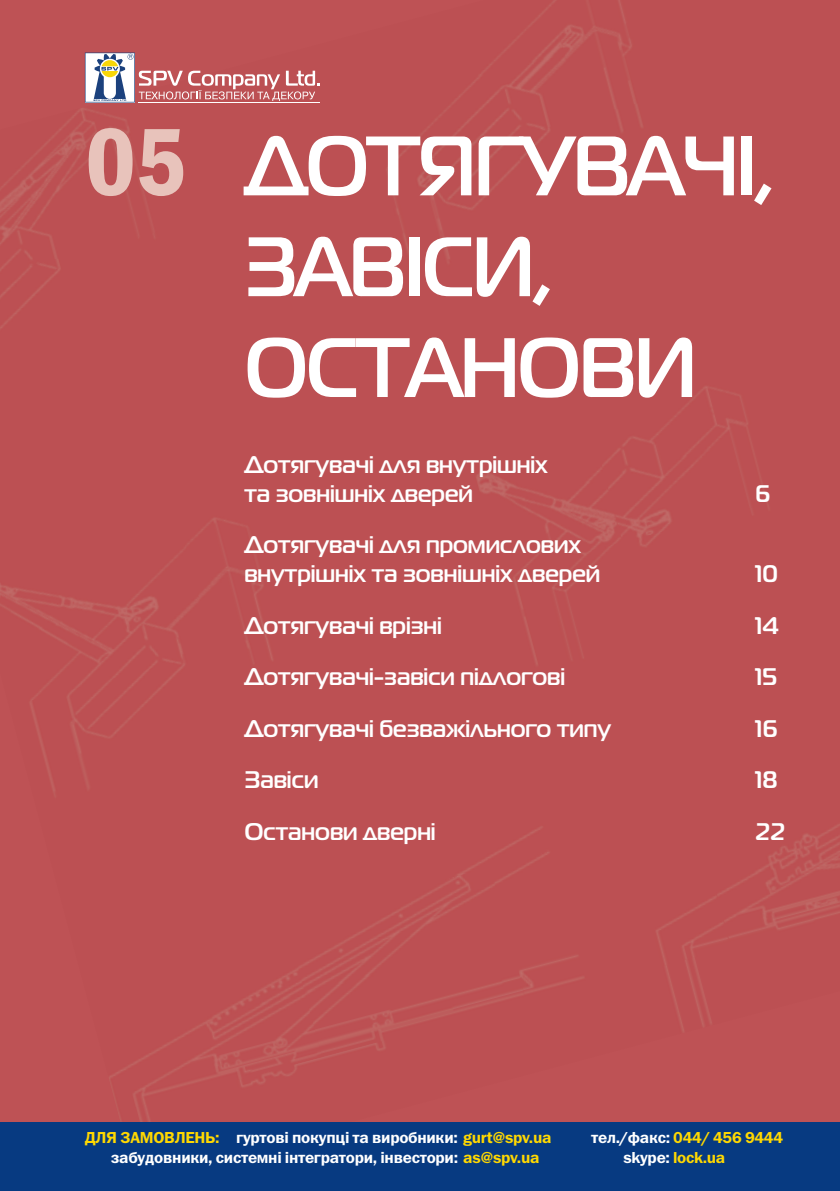
<style>
.page{position:relative;width:840px;height:1191px;background:#fff}
.page>*{position:absolute;margin:0;border:0;box-sizing:border-box;transform-origin:0 0}
.t1{font:700 84px/100.8px "Magistral C";letter-spacing:-.03em;color:#fff;scale:.95 1}
.t2{font:700 24px/28.8px "Magistral C";color:#fff}
.t3{font:16px "Franklin Gothic Demi C";letter-spacing:-.02em;color:#fff}
.t4{font:16px "Franklin Gothic Demi C";letter-spacing:-.02em;color:#ffd801}
.s1{font-family:"Franklin Gothic Demi Cond C";font-weight:400;font-size:96px;color:#e8c3bb}
.s2{color:#ffd801}
.s3{color:#fff}
</style>
<div class="page">
<div style="left:0;top:0;width:839px;height:1191px;background:#be5255"></div>
<img style="left:0;top:93px;width:135px;height:153px">
<img style="left:445px;top:5px;width:105px;height:131px">
<img style="left:550px;top:0;width:82px;height:82px">
<img style="left:0;top:246px;width:60px;height:82px">
<img style="left:105px;top:191px;width:30px;height:55px">
<img style="left:387px;top:136px;width:126px;height:136px">
<img style="left:513px;top:82px;width:130px;height:87px">
<img style="left:0;top:557px;width:177px;height:94px">
<img style="left:177px;top:518px;width:86px;height:133px">
<img style="left:476px;top:472px;width:110px;height:70px">
<img style="left:586px;top:386px;width:162px;height:156px">
<img style="left:30px;top:651px;width:155px;height:135px">
<img style="left:213px;top:597px;width:60px;height:63px">
<img style="left:514px;top:542px;width:98px;height:122px">
<img style="left:622px;top:487px;width:126px;height:59px">
<img style="left:286px;top:867px;width:204px;height:117px">
<img style="left:490px;top:827px;width:204px;height:157px">
<img style="left:694px;top:824px;width:145px;height:94px">
<img style="left:118px;top:984px;width:495px;height:139px">
<img style="left:594px;top:918px;width:225px;height:133px">
<div style="left:0;top:1123px;width:839px;height:68px;background:#073a81"></div>
<hr style="left:139px;top:102px;width:181px;height:1px;background:#fff">
<svg style="left:85px;top:53px;width:235px;height:49px"></svg>
<h1 class="t1" style="left:244px;top:113px;width:561px;text-indent:-159px"><span class="s1">05</span> ДОТЯГУВАЧІ,<br>ЗАВІСИ,<br>ОСТАНОВИ</h1>
<p class="t2" style="left:244px;top:449px;width:305px">Дотягувачі для внутрішніх та зовнішніх дверей</p>
<p class="t2" style="left:244px;top:530px;width:357px">Дотягувачі для промислових внутрішніх та зовнішніх дверей</p>
<p class="t2" style="left:754px;top:478px;width:17px">6</p>
<p class="t2" style="left:754px;top:559px;width:24px">10</p>
<p class="t2" style="left:244px;top:610px;width:199px">Дотягувачі врізні</p>
<p class="t2" style="left:754px;top:610px;width:25px">14</p>
<p class="t2" style="left:244px;top:661px;width:322px">Дотягувачі-завіси підлогові</p>
<p class="t2" style="left:754px;top:661px;width:24px">15</p>
<p class="t2" style="left:244px;top:713px;width:368px">Дотягувачі безважільного типу</p>
<p class="t2" style="left:754px;top:713px;width:24px">16</p>
<p class="t2" style="left:244px;top:764px;width:75px">Завіси</p>
<p class="t2" style="left:754px;top:764px;width:24px">18</p>
<p class="t2" style="left:244px;top:816px;width:193px">Останови дверні</p>
<p class="t2" style="left:754px;top:816px;width:32px">22</p>
<p class="t3" style="left:85px;top:1128px;width:468px"><span class="s2">ДЛЯ ЗАМОВЛЕНЬ:</span> гуртові покупці та виробники: <span class="s2">gurt@spv.ua</span></p>
<p class="t4" style="left:591px;top:1128px;width:193px"><span class="s3">тел./факс:</span> 044/ 456 9444</p>
<p class="t3" style="left:111px;top:1148px;width:430px">забудовники, системні інтегратори, інвестори: <span class="s2">as@spv.ua</span></p>
<p class="t4" style="left:623px;top:1148px;width:103px"><span class="s3">skype:</span> lock.ua</p>
</div>
